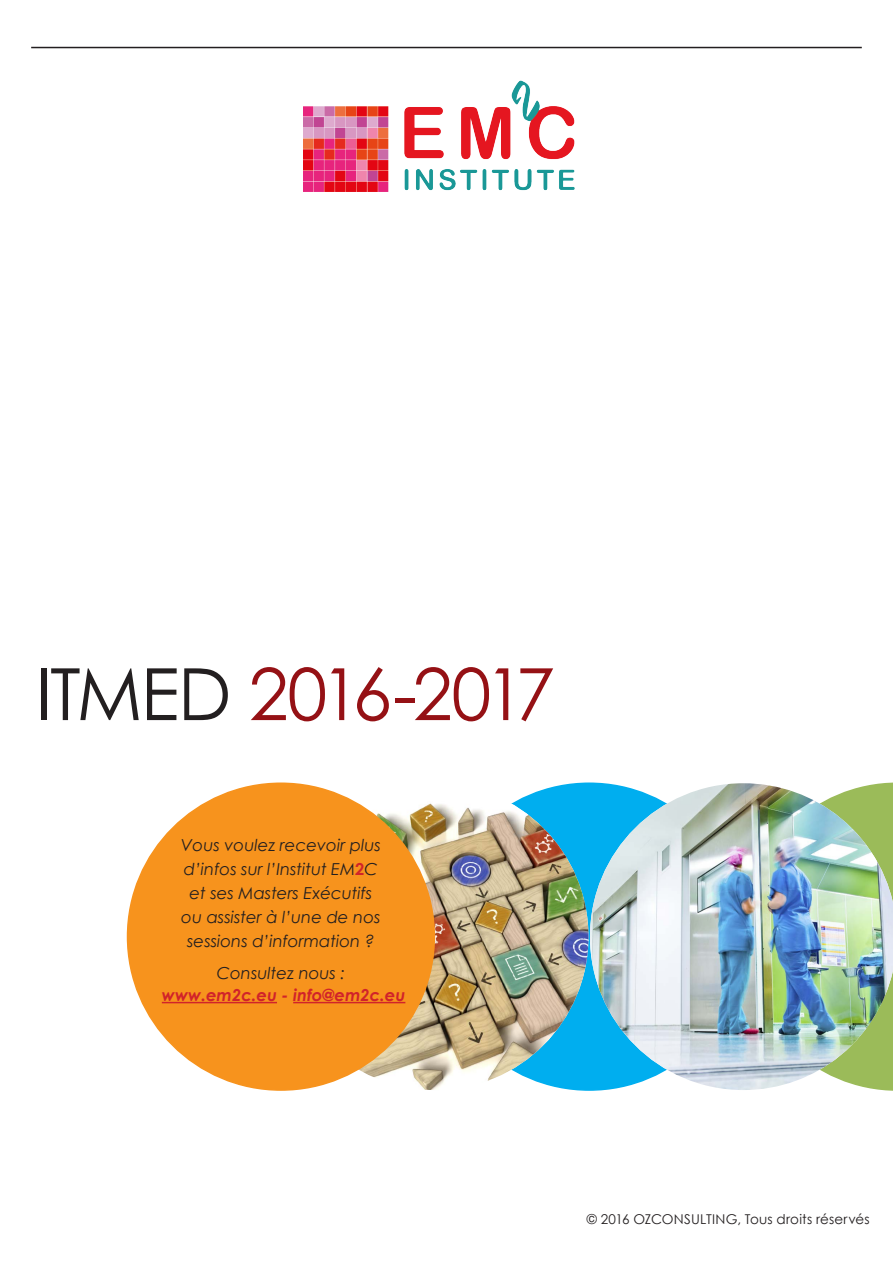
<style>
.page{position:relative;width:893px;height:1263px;background:#fff}
.page>*{position:absolute;margin:0;border:0;box-sizing:border-box;transform-origin:0 0}
.Title_bold{font:72px "Century Gothic";letter-spacing:-.045em;color:#951115}
.Paragraph_Style{font:italic 16.5px/24px "Century Gothic";color:#231f20;text-align:center}
.Paragraph_Style-2{font:italic 700 16.5px "Century Gothic";color:#d1232a}
.Description__Project{font:13.5px "Century Gothic";letter-spacing:.01em;color:#231f20}
.s1{color:#231f20}
.s2{font-weight:700;font-style:normal;color:#d1232a}
</style>
<div class="page">
<hr style="left:31px;top:47px;width:831px;height:1px;background:#231f20">
<div style="left:436px;top:783px;width:307px;height:307px;background:#00aeef;border-radius:50%"></div>
<img style="left:590px;top:783px;width:303px;height:307px">
<img style="left:282px;top:783px;width:306px;height:307px;border-radius:153px">
<div style="left:128px;top:783px;width:306px;height:307px;background:#f7931d;border-radius:50%"></div>
<hr style="left:162px;top:1002px;width:115px;height:1px;background:#d1232a">
<hr style="left:293px;top:1002px;width:112px;height:1px;background:#d1232a">
<img style="left:303px;top:48px;width:287px;height:144px">
<p class="Title_bold" style="left:35px;top:644px;width:521px"><span class="s1">ITMED</span> 2016-2017</p>
<p class="Paragraph_Style" style="left:181px;top:832px;width:201px">Vous voulez recevoir plus d’infos sur l’Institut EM<span class="s2">2</span>C et ses Masters Exécutifs ou assister à l’une de nos sessions d’information ?</p>
<p class="Paragraph_Style" style="left:217px;top:961px;width:130px">Consultez nous :</p>
<p class="Paragraph_Style-2" style="left:162px;top:982px;width:245px">www.em2c.eu - info@em2c.eu</p>
<p class="Description__Project" style="left:587px;top:1210px;width:284px">© 2016 OZCONSULTING, Tous droits réservés</p>
</div>
